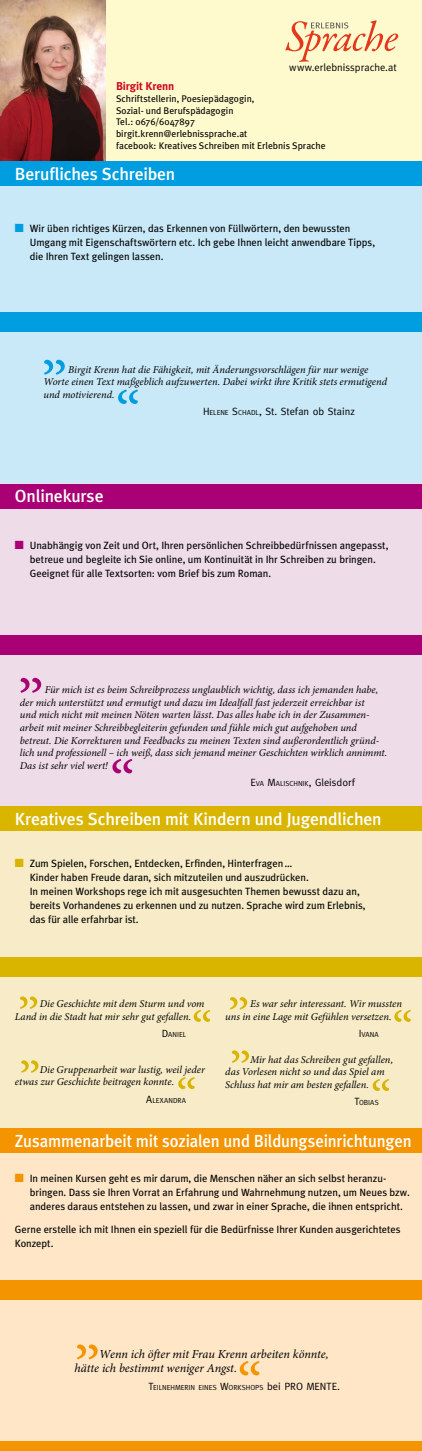
<style>
.page{position:relative;width:422px;height:1451px;background:#fff}
.page>*{position:absolute;margin:0;border:0;box-sizing:border-box;transform-origin:0 0}
.t1{font:63px "Minion Pro";color:#009ee0}
.t2{font:63px "Minion Pro";color:#aa0075}
.t3{font:63px "Minion Pro";color:#f39400}
.t4{font:52.5px/53.4px "Minion Pro";color:#d9b500}
.t5{font:500 17.5px "Meta Plus";letter-spacing:-.01em;color:#fff}
.t6{font:500 17.5px "Meta Plus";letter-spacing:-.01em;color:#fff;scale:.95 1}
.t7{font:italic 12.25px/14.7px "Minion Pro";letter-spacing:-.005em;color:#000}
.t8{font:700 11.38px "Meta Plus";letter-spacing:-.005em;color:#cd071e}
.t9{font:10.59px "Meta";color:#000}
.t10{font:10.5px/14px "Meta Plus";letter-spacing:-.005em;color:#000}
.t11{font:italic 10.5px/12.6px "Minion Pro";letter-spacing:-.005em;color:#000}
.t12{font:10.5px "Meta";letter-spacing:-.005em;color:#000}
.t13{font:9.62px/11.8px "Meta Plus";color:#000}
.t14{font:7.35px "Meta";letter-spacing:-.005em;color:#000}
.s1{color:#009ee0}
.s2{font-style:inherit}
.s3{font-size:7.35px}
.s4{color:#aa0075}
.s5{font-size:10.5px}
.s6{color:#d9b500}
.s7{color:#f39400}
</style>
<div class="page">
<div style="left:0;top:0;width:422px;height:161px;background:#fffacd"></div>
<img style="left:0;top:0;width:105px;height:161px">
<div style="left:0;top:161px;width:422px;height:323px;background:#c9e9f8"></div>
<div style="left:0;top:484px;width:422px;height:322px;background:#eedce9"></div>
<div style="left:0;top:806px;width:422px;height:323px;background:#f7ecc7"></div>
<div style="left:0;top:1129px;width:422px;height:322px;background:#fee6c7"></div>
<div style="left:0;top:161px;width:422px;height:25px;background:#009ee0"></div>
<div style="left:0;top:484px;width:422px;height:24px;background:#aa0075"></div>
<div style="left:0;top:635px;width:422px;height:20px;background:#aa0075"></div>
<div style="left:0;top:313px;width:422px;height:19px;background:#009ee0"></div>
<div style="left:0;top:806px;width:422px;height:25px;background:#d9b500"></div>
<div style="left:0;top:957px;width:422px;height:20px;background:#d9b500"></div>
<div style="left:0;top:1129px;width:422px;height:24px;background:#f39400"></div>
<div style="left:0;top:1280px;width:422px;height:20px;background:#f39400"></div>
<div style="left:0;top:1441px;width:422px;height:10px;background:#f39400"></div>
<svg style="left:285px;top:20px;width:113px;height:42px"></svg>
<p class="t9" style="left:289px;top:62px;width:109px">www.erlebnissprache.at</p>
<p class="t8" style="left:116px;top:79px;width:60px">Birgit Krenn</p>
<p class="t13" style="left:116px;top:92px;width:211px">Schriftstellerin, Poesiepädagogin,<br>Sozial- und Berufspädagogin<br>Tel.: 0676/6047897 birgit.krenn@erlebnissprache.at<br>facebook: Kreatives Schreiben mit Erlebnis Sprache</p>
<h3 class="t5" style="left:15px;top:163px;width:162px">Berufliches Schreiben</h3>
<p class="t10" style="left:30px;top:221px;width:347px;text-indent:-15px"><span class="s1">■</span> Wir üben richtiges Kürzen, das Erkennen von Füllwörtern, den bewussten<br>Umgang mit Eigenschaftswörtern etc. Ich gebe Ihnen leicht anwendbare Tipps, die Ihren Text gelingen lassen.</p>
<h1 class="t1" style="left:41px;top:305px;width:29px">„</h1>
<p class="t11" style="left:43px;top:363px;width:345px;text-indent:25px">Birgit Krenn hat die Fähigkeit, mit Änderungsvorschlägen für nur wenige<br>Worte einen Text maßgeblich aufzuwerten. Dabei wirkt ihre Kritik stets ermutigend und motivierend.</p>
<p class="t12" style="left:203px;top:406px;width:153px"><span class="s2">H</span> <span class="s3">ELENE</span> <span class="s2">S</span><span class="s3">CHADL</span><span class="s2">,</span> St. Stefan ob Stainz</p>
<h1 class="t1" style="left:115px;top:372px;width:27px">“</h1>
<h3 class="t5" style="left:15px;top:486px;width:90px">Onlinekurse</h3>
<p class="t10" style="left:30px;top:539px;width:360px;text-indent:-15px"><span class="s4">■</span> Unabhängig von Zeit und Ort, Ihren persönlichen Schreibbedürfnissen -angepasst, betreue und begleite ich Sie online, um Kontinuität in Ihr Schreiben zu bringen.<br>Geeignet für alle Textsorten: vom Brief bis zum Roman.</p>
<h1 class="t2" style="left:17px;top:623px;width:29px">„</h1>
<p class="t11" style="left:20px;top:683px;width:369px;text-indent:25px">Für mich ist es beim Schreibprozess unglaublich wichtig, dass ich jemanden habe, der mich unterstützt und ermutigt und dazu im Idealfall fast jederzeit erreichbar ist<br>und mich nicht mit meinen Nöten warten lässt. Das alles habe ich in der Zusammen&shy;arbeit mit meiner Schreibbegleiterin gefunden und fühle mich gut aufgehoben und betreut. Die Korrekturen und Feedbacks zu meinen Texten sind außerordentlich gründ&shy;lich und professionell – ich weiß, dass sich jemand meiner Geschichten wirklich annimmt.<br>Das ist sehr viel wert!</p>
<p class="t14" style="left:250px;top:779px;width:106px"><span class="s5">E</span>VA <span class="s5">M</span>ALISCHNIK<span class="s5">,</span> <span class="s5">Gleisdorf</span></p>
<h1 class="t2" style="left:110px;top:742px;width:27px">“</h1>
<h3 class="t5" style="left:15px;top:808px;width:368px">Kreatives Schreiben mit Kindern und Jugendlichen</h3>
<p class="t10" style="left:30px;top:856px;width:337px;text-indent:-15px"><span class="s6">■</span> Zum Spielen, Forschen, Entdecken, Erfinden, Hinterfragen…<br>Kinder haben Freude daran, sich mitzuteilen und auszudrücken.<br>In meinen Workshops rege ich mit ausgesuchten Themen bewusst dazu an, bereits -Vorhandenes zu erkennen und zu nutzen. Sprache wird zum Erlebnis, das für alle erfahrbar ist.</p>
<h2 class="t4" style="left:17px;top:960px;width:24px">„</h2>
<p class="t11" style="left:15px;top:998px;width:191px;text-indent:25px">Die Geschichte mit dem Sturm und vom<br>Land in die Stadt hat mir sehr gut gefallen.</p>
<p class="t14" style="left:162px;top:1031px;width:25px"><span class="s5">D</span>ANIEL</p>
<p class="t11" style="left:15px;top:1063px;width:191px;text-indent:25px">Die Gruppenarbeit war lustig, weil jeder etwas zur Geschichte beitragen konnte.</p>
<p class="t14" style="left:146px;top:1096px;width:41px"><span class="s5">A</span>LEXANDRA</p>
<h2 class="t4" style="left:191px;top:1004px;width:22px">“</h2>
<h2 class="t4" style="left:19px;top:1024px;width:24px">„</h2>
<h2 class="t4" style="left:176px;top:1071px;width:22px">“</h2>
<h2 class="t4" style="left:227px;top:960px;width:26px">„ „</h2>
<p class="t11" style="left:225px;top:998px;width:178px;text-indent:25px">Es war sehr interessant. Wir mussten uns in eine Lage mit Gefühlen versetzen.</p>
<p class="t14" style="left:359px;top:1031px;width:21px"><span class="s5">I</span> VANA</p>
<p class="t11" style="left:225px;top:1053px;width:169px;text-indent:25px">Mir hat das Schreiben gut gefallen, das Vorlesen nicht so und das Spiel am<br>Schluss hat mir am besten gefallen.</p>
<p class="t14" style="left:354px;top:1099px;width:26px"><span class="s5">T</span>OBIAS</p>
<h2 class="t4" style="left:392px;top:1004px;width:22px">“</h2>
<h2 class="t4" style="left:370px;top:1073px;width:22px">“</h2>
<h3 class="t6" style="left:15px;top:1131px;width:419px">Zusammenarbeit mit sozialen und Bildungseinrichtungen</h3>
<p class="t10" style="left:30px;top:1171px;width:381px;text-indent:-15px"><span class="s7">■</span> In meinen Kursen geht es mir darum, die Menschen näher an sich selbst heranzu&shy;bringen. Dass sie Ihren Vorrat an Erfahrung und Wahrnehmung nutzen, um Neues bzw. anderes daraus entstehen zu lassen, und zwar in einer Sprache, die ihnen entspricht.</p>
<p class="t10" style="left:15px;top:1222px;width:387px">Gerne erstelle ich mit Ihnen ein speziell für die Bedürfnisse Ihrer Kunden ausgerichtetes<br>Konzept.</p>
<h1 class="t3" style="left:74px;top:1290px;width:29px">„</h1>
<p class="t7" style="left:74px;top:1346px;width:256px;text-indent:25px">Wenn ich öfter mit Frau Krenn arbeiten könnte, hätte ich bestimmt weniger Angst.</p>
<p class="t14" style="left:148px;top:1383px;width:193px"><span class="s5">T</span>EILNEHMERIN EINES <span class="s5">W</span>ORKSHOPS <span class="s5">bei Pro Mente.</span></p>
<h1 class="t3" style="left:237px;top:1344px;width:27px">“</h1>
</div>
